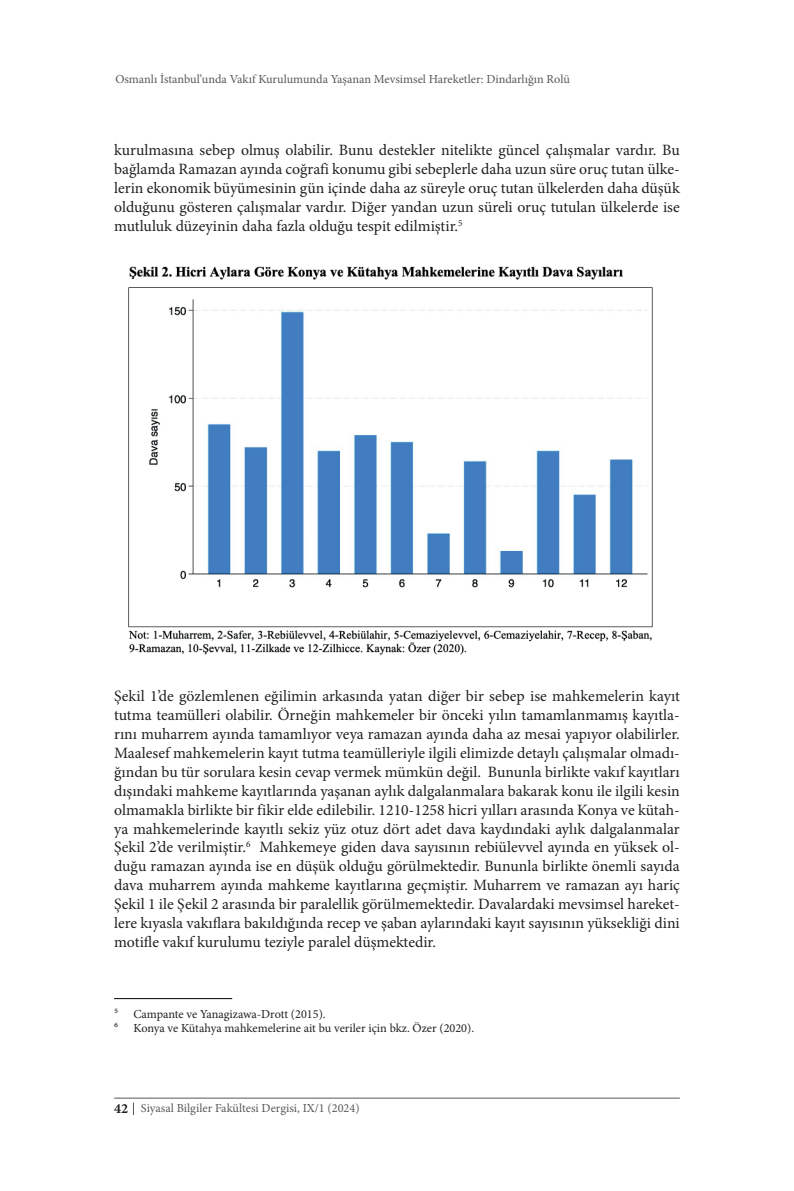
<style>
.page{position:relative;width:794px;height:1191px;background:#fff}
.page>*{position:absolute;margin:0;border:0;box-sizing:border-box;transform-origin:0 0}
.t1{font:15.75px/18.9px "Minion Pro";color:#231f20;text-align:justify}
.t2{font:12.25px "Minion Pro";color:#57585a}
.t3{font:12.25px/14.7px "Minion Pro";letter-spacing:-.005em;color:#231f20}
.s1{font-weight:700;font-size:14px;color:#231f20}
</style>
<div class="page">
<hr style="left:114px;top:1097px;width:566px;height:1px;background:#57585a">
<svg style="left:133px;top:1102px;width:1px;height:13px"></svg>
<hr style="left:114px;top:998px;width:118px;height:1px;background:#000">
<img style="left:128px;top:266px;width:525px;height:389px">
<p class="t2" style="left:115px;top:71px;width:456px">Osmanlı İstanbul’unda Vakıf Kurulumunda Yaşanan Mevsimsel Hareketler: Dindarlığın Rolü</p>
<p class="t1" style="left:114px;top:141px;width:567px">kurulmasına sebep olmuş olabilir. Bunu destekler nitelikte güncel çalışmalar vardır. Bu bağlamda Ramazan ayında coğrafi konumu gibi sebeplerle daha uzun süre oruç tutan ülke&shy;lerin ekonomik büyümesinin gün içinde daha az süreyle oruç tutan ülkelerden daha düşük olduğunu gösteren çalışmalar vardır. Diğer yandan uzun süreli oruç tutulan ülkelerde ise mutluluk düzeyinin daha fazla olduğu tespit edilmiştir.<sup>5</sup></p>
<p class="t1" style="left:114px;top:687px;width:567px">Şekil 1’de gözlemlenen eğilimin arkasında yatan diğer bir sebep ise mahkemelerin kayıt tutma teamülleri olabilir. Örneğin mahkemeler bir önceki yılın tamamlanmamış kayıtla&shy;rını muharrem ayında tamamlıyor veya ramazan ayında daha az mesai yapıyor olabilirler.<br>Maalesef mahkemelerin kayıt tutma teamülleriyle ilgili elimizde detaylı çalışmalar olmadı&shy;ğından bu tür sorulara kesin cevap vermek mümkün değil. Bununla birlikte vakıf kayıtları dışındaki mahkeme kayıtlarında yaşanan aylık dalgalanmalara bakarak konu ile ilgili kesin olmamakla birlikte bir fikir elde edilebilir. 1210-1258 hicri yılları arasında Konya ve kütah&shy;ya mahkemelerinde kayıtlı sekiz yüz otuz dört adet dava kaydındaki aylık dalgalanmalar Şekil 2’de verilmiştir.<sup>6</sup> Mahkemeye giden dava sayısının rebiülevvel ayında en yüksek ol&shy;duğu ramazan ayında ise en düşük olduğu görülmektedir. Bununla birlikte önemli sayıda dava muharrem ayında mahkeme kayıtlarına geçmiştir. Muharrem ve ramazan ayı hariç Şekil 1 ile Şekil 2 arasında bir paralellik görülmemektedir. Davalardaki mevsimsel hareket&shy;lere kıyasla vakıflara bakıldığında recep ve şaban aylarındaki kayıt sayısının yüksekliği dini motifle vakıf kurulumu teziyle paralel düşmektedir.</p>
<p class="t3" style="left:114px;top:1006px;width:361px">5 Campante ve Yanagizawa-Drott (2015).<br>6 Konya ve Kütahya mahkemelerine ait bu veriler için bkz. Özer (2020).</p>
<p class="t2" style="left:114px;top:1099px;width:247px"><span class="s1">42</span> Siyasal Bilgiler Fakültesi Dergisi, IX/1 (2024)</p>
</div>
